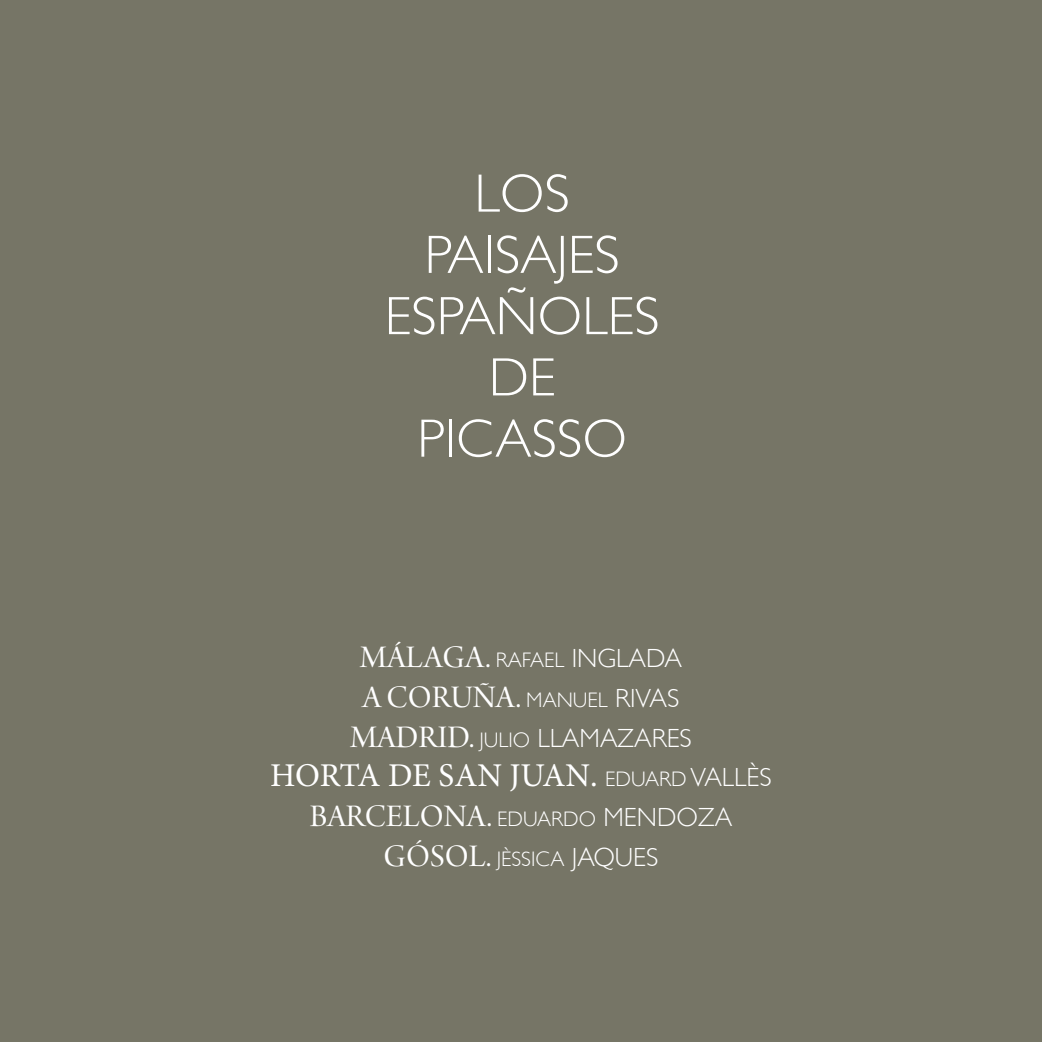
<style>
.page{position:relative;width:1042px;height:1042px;background:#767566}
.page>*{position:absolute;margin:0;border:0;box-sizing:border-box;transform-origin:0 0}
.t1{font:300 54.25px/61.2px "Gill Sans";color:#fff;text-align:center}
.t2{font:33.25px/39.9px "Arno Pro Regular 36 pt";color:#fff}
.t3{font:33.25px "Minion Pro";letter-spacing:-.01em;color:#fff}
.t4{font:300 26.25px "Gill Sans";color:#fff}
.t5{font:300 21px "Gill Sans";color:#fff}
.s1{font-family:"Gill Sans";font-weight:300;font-size:21px}
.s2{font-family:"Gill Sans";font-weight:300;font-size:26.25px}
.s3{font-family:"Arno Pro Regular 36 pt";font-weight:400;font-size:33.25px}
.s4{font-size:21px}
.s5{font-size:26.25px}
</style>
<div class="page">
<h1 class="t1" style="left:385px;top:163px;width:276px">LOS<br>PAISAJES<br>ESPAÑOLES<br>DE<br>PICASSO</h1>
<p class="t2" style="left:360px;top:639px;width:323px">MÁLAGA. <span class="s1">RAFAEL</span> <span class="s2">INGLADA<br></span>A CORUÑA. <span class="s1">MANUEL</span> <span class="s2">RIVAS</span></p>
<p class="t4" style="left:350px;top:722px;width:343px"><span class="s3">MADRID.</span> <span class="s4">JULIO</span> LLAMAZARES</p>
<p class="t3" style="left:270px;top:753px;width:503px">HORTA DE SAN JUAN. <span class="s1">EDUARD</span> <span class="s2">VALLÈS</span></p>
<p class="t2" style="left:310px;top:798px;width:424px">BARCELONA. <span class="s1">EDUARDO</span> <span class="s2">MENDOZA</span></p>
<p class="t5" style="left:384px;top:847px;width:276px"><span class="s3">GÓSOL.</span> JÈSSICA <span class="s5">JAQUES</span></p>
</div>
